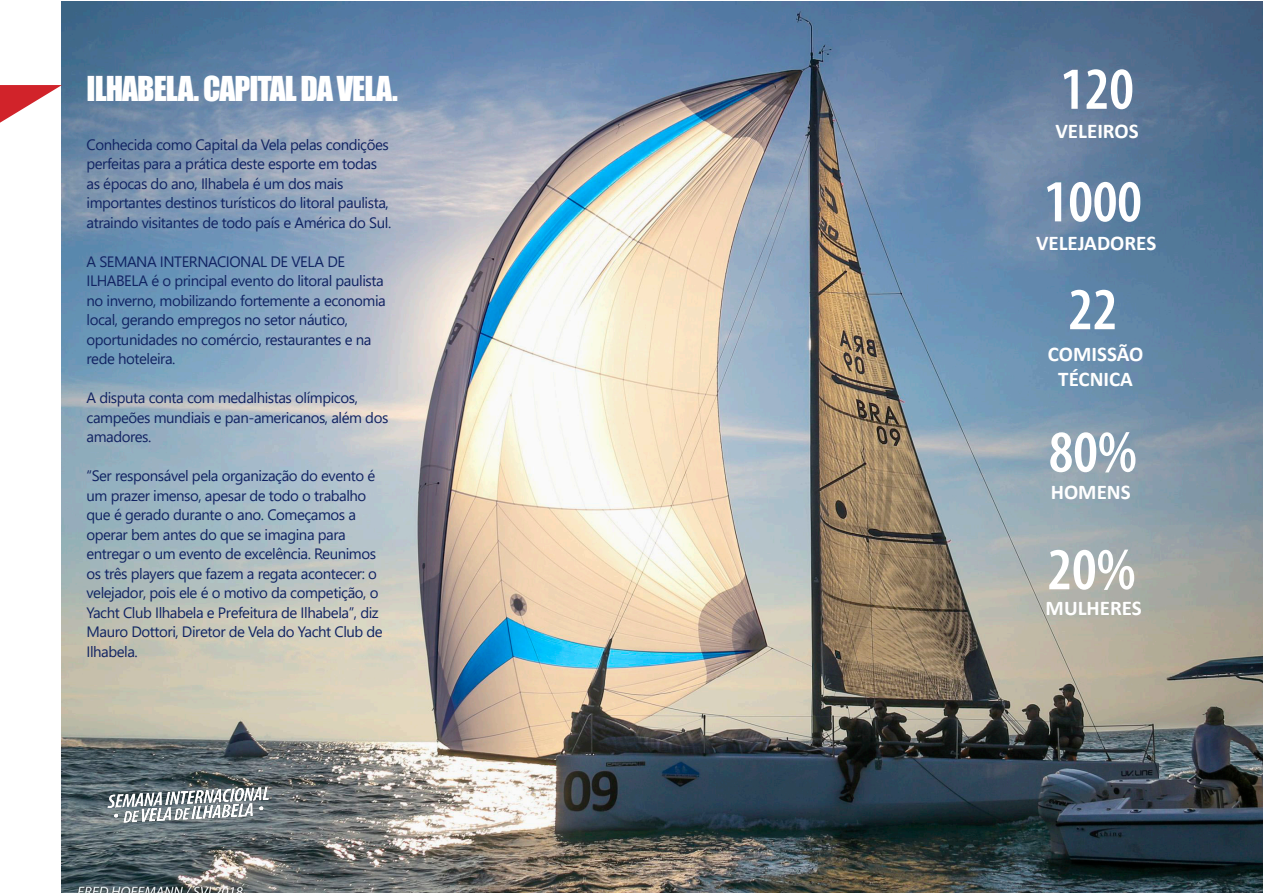
<style>
.page{position:relative;width:1263px;height:893px;background:#fff}
.page>*{position:absolute;margin:0;border:0;box-sizing:border-box;transform-origin:0 0}
.t1{font:600 condensed 60px/110.2px "Myriad Pro";color:#fff;text-align:center}
.t2{font:31.5px "Impact";letter-spacing:-.03em;color:#fff}
.t3{font:700 21px/25.2px "Calibri";color:#fff;text-align:center}
.t4{font:15px/19.5px "Segoe UI";letter-spacing:-.03em;color:#112362}
</style>
<div class="page">
<img style="left:62px;top:1px;width:1201px;height:892px">
<svg style="left:0;top:85px;width:62px;height:38px"></svg>
<img style="left:93px;top:772px;width:182px;height:61px">
<h2 class="t2" style="left:87px;top:65px;width:313px">ILHABELA. CAPITAL DA VELA.</h2>
<p class="t4" style="left:87px;top:133px;width:306px">Conhecida como Capital da Vela pelas condições perfeitas para a prática deste esporte em todas as épocas do ano, Ilhabela é um dos mais importantes destinos turísticos do litoral paulista, atraindo visitantes de todo país e América do Sul.</p>
<p class="t4" style="left:87px;top:250px;width:301px">A SEMANA INTERNACIONAL DE VELA DE ILHABELA é o principal evento do litoral paulista no inverno, mobilizando fortemente a economia local, gerando empregos no setor náutico, oportunidades no comércio, restaurantes e na rede hoteleira.</p>
<p class="t4" style="left:87px;top:387px;width:303px">A disputa conta com medalhistas olímpicos, campeões mundiais e pan-americanos, além dos amadores.</p>
<p class="t4" style="left:87px;top:465px;width:298px">“Ser responsável pela organização do evento é um prazer imenso, apesar de todo o trabalho que é gerado durante o ano. Começamos a operar bem antes do que se imagina para entregar o um evento de excelência. Reunimos os três players que fazem a regata acontecer: o velejador, pois ele é o motivo da competição, o Yacht Club Ilhabela e Prefeitura de Ilhabela”, diz Mauro Dottori, Diretor de Vela do Yacht Club de Ilhabela.</p>
<h1 class="t1" style="left:1044px;top:35px;width:99px">120<br>1000<br>22</h1>
<h3 class="t3" style="left:1055px;top:119px;width:85px">VELEIROS</h3>
<h3 class="t3" style="left:1036px;top:230px;width:122px">VELEJADORES</h3>
<h3 class="t3" style="left:1048px;top:341px;width:97px">COMISSÃO<br>TÉCNICA</h3>
<h1 class="t1" style="left:1047px;top:394px;width:91px;line-height:117.4px;text-align:left">80%<br>20%</h1>
<h3 class="t3" style="left:1051px;top:479px;width:81px">HOMENS</h3>
<h3 class="t3" style="left:1046px;top:595px;width:98px">MULHERES</h3>
</div>
